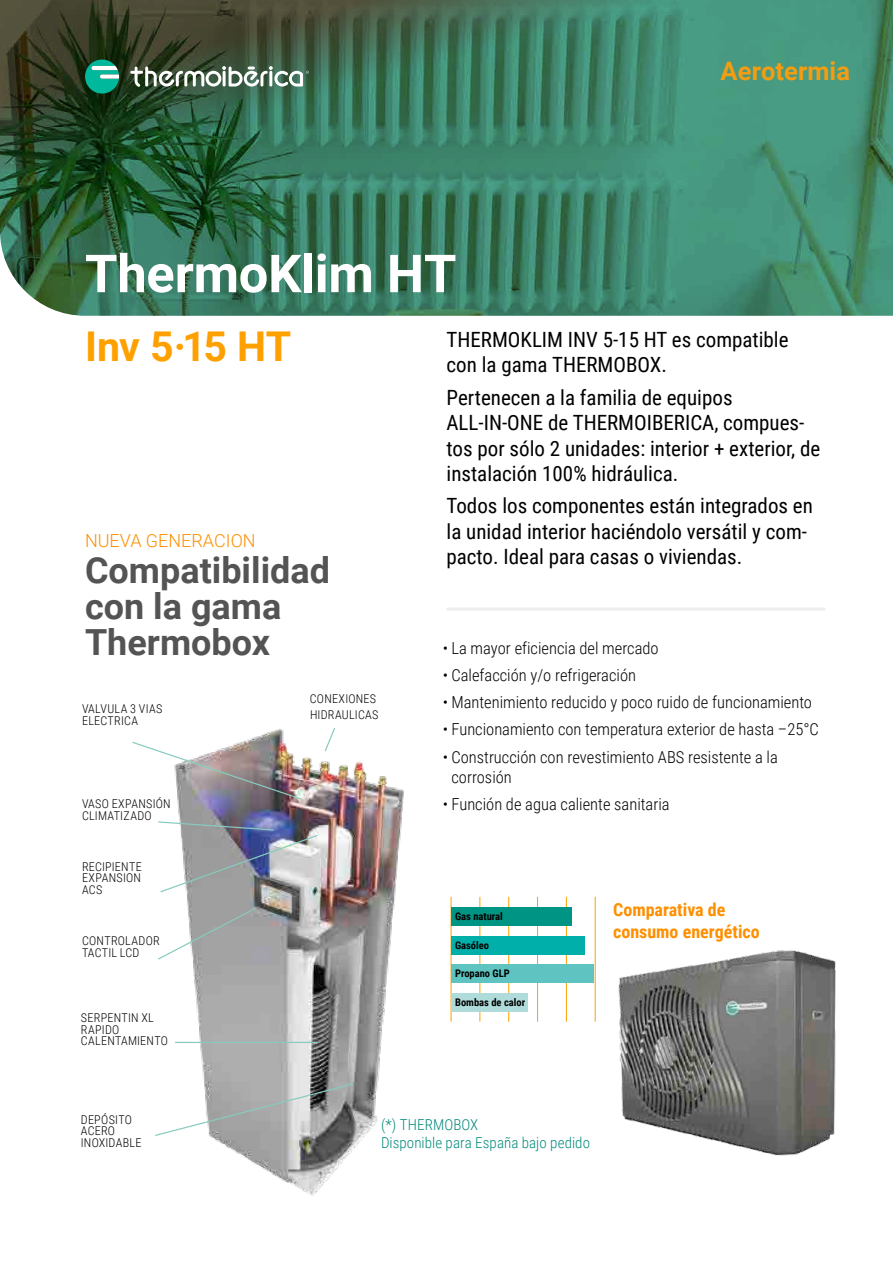
<style>
.page{position:relative;width:893px;height:1263px;background:#fff}
.page>*{position:absolute;margin:0;border:0;box-sizing:border-box;transform-origin:0 0}
.t1{font:700 52.5px "Roboto";letter-spacing:-.005em;color:#fff}
.t2{font:700 41.1px "Roboto";letter-spacing:-.015em;color:#fea000}
.t3{font:700 36px/36px "Roboto";color:#545454}
.t4{font:700 25.5px "Roboto";letter-spacing:.005em;color:#f49d12}
.t5{font:21px/25.2px "Roboto Condensed";color:#000}
.t6{font:700 18px/21.6px "Roboto Condensed";color:#fe8f00}
.t7{font:300 18px "Roboto";color:#fe8f00}
.t8{font:300 16.5px/19.8px "Roboto Condensed";color:#000}
.t9{font:300 15px/17.5px "Roboto Condensed";letter-spacing:.005em;color:#008a7a}
.t10{font:300 12.15px/11.7px "Roboto Condensed";letter-spacing:.02em;color:#000}
.t11{font:700 10.5px "Roboto Condensed";color:#000}
</style>
<div class="page">
<svg style="left:0;top:0;width:893px;height:316px"></svg>
<img style="left:618px;top:950px;width:218px;height:206px">
<svg style="left:130px;top:66px;width:179px;height:21px"></svg>
<svg style="left:85px;top:60px;width:34px;height:34px"></svg>
<hr style="left:451px;top:897px;width:1px;height:125px;background:#fea000">
<hr style="left:479px;top:897px;width:1px;height:125px;background:#fea000">
<hr style="left:508px;top:897px;width:1px;height:125px;background:#fea000">
<hr style="left:537px;top:897px;width:1px;height:125px;background:#fea000">
<hr style="left:566px;top:897px;width:1px;height:125px;background:#fea000">
<hr style="left:595px;top:897px;width:1px;height:125px;background:#fea000">
<div style="left:451px;top:993px;width:76px;height:19px;background:#afdcda"></div>
<div style="left:451px;top:965px;width:143px;height:18px;background:#5fc4c1"></div>
<div style="left:451px;top:936px;width:133px;height:18px;background:#00afa9"></div>
<div style="left:451px;top:907px;width:121px;height:18px;background:#009484"></div>
<img style="left:175px;top:729px;width:229px;height:467px">
<svg style="left:324px;top:727px;width:12px;height:26px"></svg>
<img style="left:132px;top:741px;width:170px;height:59px">
<img style="left:158px;top:821px;width:161px;height:72px">
<svg style="left:158px;top:906px;width:99px;height:55px"></svg>
<hr style="left:175px;top:1042px;width:143px;height:1px;background:#87cbbf">
<svg style="left:155px;top:1082px;width:199px;height:55px"></svg>
<hr style="left:446px;top:608px;width:379px;height:2px;background:#eee">
<p class="t4" style="left:720px;top:53px;width:131px">Aerotermia</p>
<h1 class="t1" style="left:85px;top:237px;width:373px">ThermoKlim HT</h1>
<h2 class="t2" style="left:85px;top:318px;width:208px">Inv 5·15 HT</h2>
<p class="t5" style="left:446px;top:326px;width:343px">THERMOKLIM INV 5-15 HT es compatible con la gama THERMOBOX.</p>
<p class="t5" style="left:446px;top:384px;width:375px">Pertenecen a la familia de equipos ALL-IN-ONE de THERMOIBERICA, compues&shy;tos por sólo 2 unidades: interior + exterior, de instalación 100% hidráulica.</p>
<p class="t5" style="left:446px;top:493px;width:368px">Todos los componentes están integrados en la unidad interior haciéndolo versátil y com&shy;pacto. Ideal para casas o viviendas.</p>
<p class="t7" style="left:85px;top:527px;width:172px">NUEVA GENERACION</p>
<h3 class="t3" style="left:85px;top:550px;width:247px">Compatibilidad con la gama<br>Thermobox</h3>
<p class="t8" style="left:443px;top:637px;width:217px">• La mayor eficiencia del mercado</p>
<p class="t8" style="left:443px;top:664px;width:195px">• Calefacción y/o refrigeración</p>
<p class="t8" style="left:443px;top:692px;width:371px">• Mantenimiento reducido y poco ruido de funcionamiento</p>
<p class="t8" style="left:443px;top:719px;width:377px">• Funcionamiento con temperatura exterior de hasta –25°C</p>
<p class="t8" style="left:451px;top:746px;width:328px;text-indent:-8px">• Construcción con revestimiento ABS resistente a la corrosión</p>
<p class="t8" style="left:443px;top:793px;width:228px">• Función de agua caliente sanitaria</p>
<p class="t10" style="left:310px;top:691px;width:70px;line-height:15.5px">CONEXIONES<br>HIDRAULICAS</p>
<p class="t10" style="left:82px;top:703px;width:82px">VALVULA 3 VIAS<br>ELECTRICA</p>
<p class="t10" style="left:82px;top:797px;width:90px">VASO EXPANSIÓN<br>CLIMATIZADO</p>
<p class="t10" style="left:82px;top:860px;width:61px;text-align:justify">RECIPIENTE EXPANSION ACS</p>
<p class="t10" style="left:82px;top:934px;width:79px">CONTROLADOR<br>TACTIL LCD</p>
<p class="t10" style="left:81px;top:1011px;width:89px">SERPENTIN XL<br>RAPIDO<br>CALENTAMIENTO</p>
<p class="t10" style="left:81px;top:1113px;width:62px">DEPÓSITO<br>ACERO<br>INOXIDABLE</p>
<p class="t11" style="left:455px;top:909px;width:49px">Gas natural</p>
<p class="t11" style="left:455px;top:938px;width:35px">Gasóleo</p>
<p class="t11" style="left:455px;top:966px;width:56px">Propano GLP</p>
<p class="t11" style="left:455px;top:995px;width:72px">Bombas de calor</p>
<p class="t6" style="left:613px;top:898px;width:148px">Comparativa de consumo energético</p>
<p class="t9" style="left:381px;top:1116px;width:211px">(*) THERMOBOX<br>Disponible para España bajo pedido</p>
</div>
